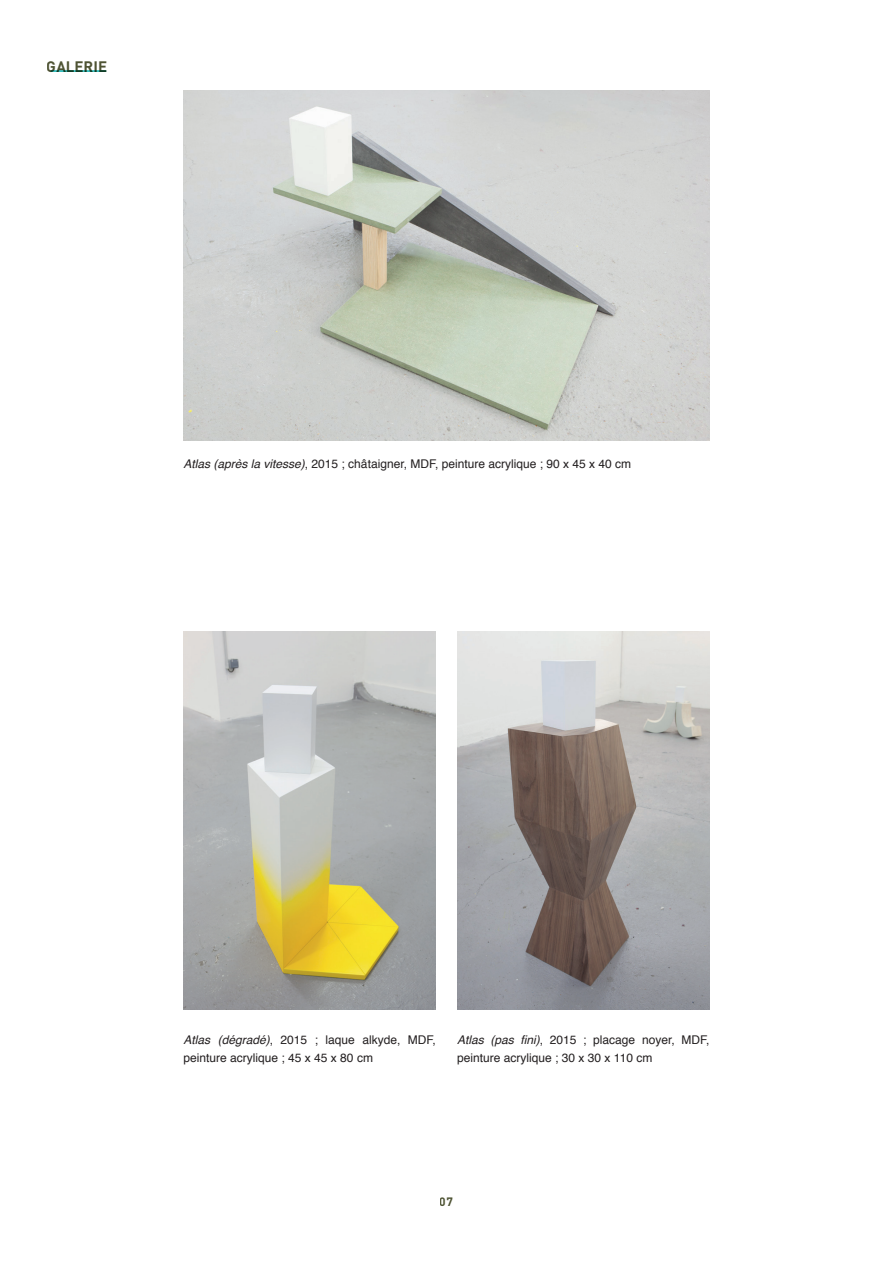
<style>
.page{position:relative;width:893px;height:1263px;background:#fff}
.page>*{position:absolute;margin:0;border:0;box-sizing:border-box;transform-origin:0 0}
.t1{font:700 15px "DIN";color:#4e5333}
.t2{font:12px/18px "Helvetica";color:#231f20}
.t3{font:700 12px "DIN";color:#4e5333}
.s1{font-style:italic}
</style>
<div class="page">
<hr style="left:51px;top:70px;width:55px;height:2px;background:#31bebf">
<img style="left:184px;top:90px;width:525px;height:351px">
<img style="left:184px;top:631px;width:252px;height:379px">
<img style="left:457px;top:631px;width:252px;height:379px">
<p class="t1" style="left:47px;top:57px;width:62px">GALERIE</p>
<p class="t2" style="left:184px;top:455px;width:449px"><span class="s1">Atlas (après la vitesse)</span>, 2015 ; châtaigner, MDF, peinture acrylique ; 90 x 45 x 40 cm</p>
<p class="t2" style="left:184px;top:1031px;width:254px"><span class="s1">Atlas (dégradé)</span>, 2015 ; laque alkyde, MDF, peinture acrylique ; 45 x 45 x 80 cm</p>
<p class="t2" style="left:457px;top:1031px;width:254px"><span class="s1">Atlas (pas fini)</span>, 2015 ; placage noyer, MDF, peinture acrylique ; 30 x 30 x 110 cm</p>
<p class="t3" style="left:440px;top:1194px;width:15px">07</p>
</div>
